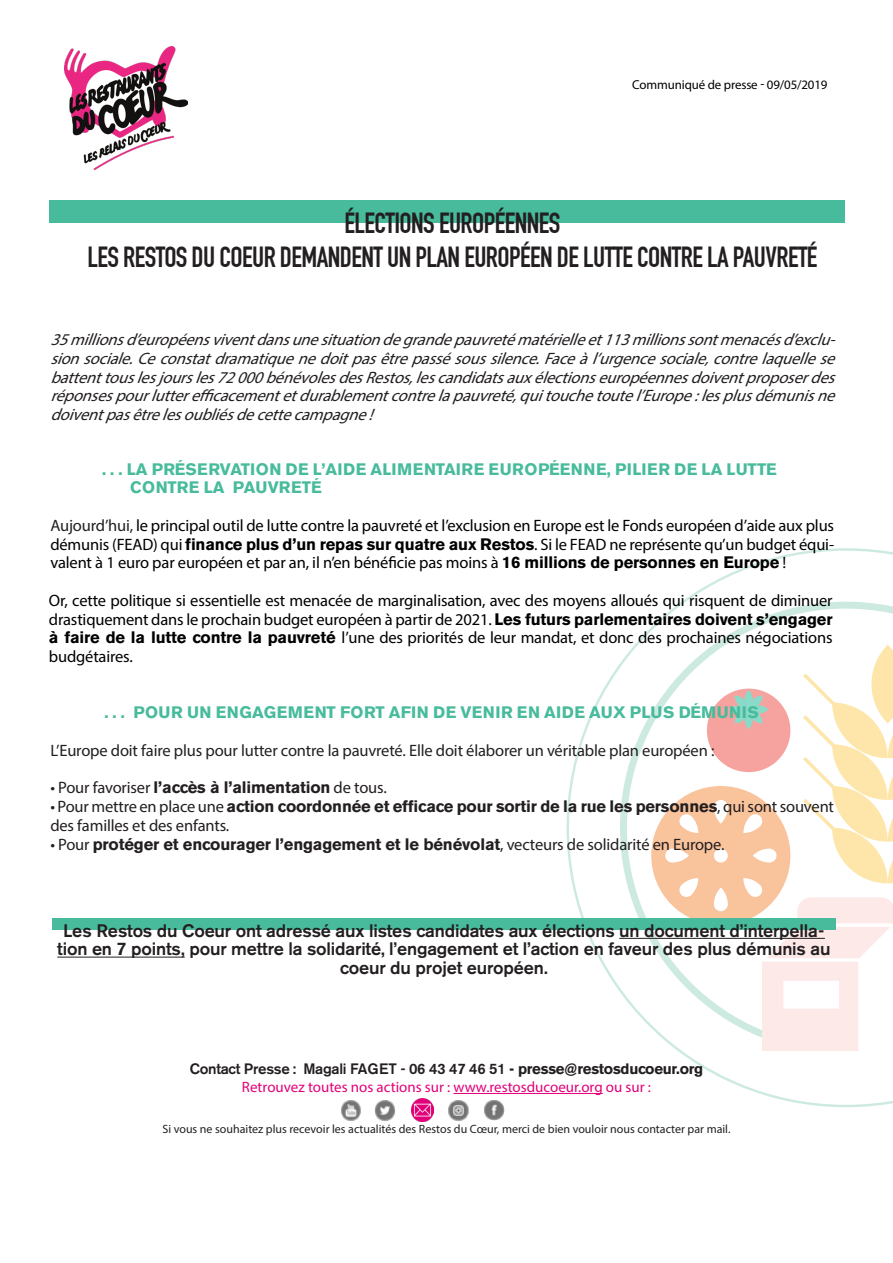
<style>
.page{position:relative;width:893px;height:1263px;background:#fff}
.page>*{position:absolute;margin:0;border:0;box-sizing:border-box;transform-origin:0 0}
.TITRE_CP{font:28.5px "DIN Engschrift";letter-spacing:-.02em;color:#231f20}
.t1{font:500 18px/18.8px "Akzidenz Grotesk BE";letter-spacing:-.01em;color:#231f20;text-align:center}
.t2{font:16.5px/18.8px "Myriad Pro";letter-spacing:-.01em;color:#000;text-align:justify}
.Sous_titre{font:italic 16.5px/18.8px "Myriad Pro";color:#231f20;text-align:justify}
.t3{font:16.5px/18.8px "Myriad Pro";letter-spacing:-.01em;color:#231f20}
.t4{font:700 16.5px "Akzidenz Grotesk BE";letter-spacing:-.01em;color:#231f20}
.t5{font:700 16.5px/18.8px "Akzidenz Grotesk BE";letter-spacing:.01em;color:#47bb9c}
.t6{font:700 16.5px "Akzidenz Grotesk BE";letter-spacing:.03em;color:#47bb9c}
.t7{font:500 15px "Akzidenz Grotesk BE";letter-spacing:-.02em;color:#231f20}
.t8{font:15px "Myriad Pro";color:#e2007a}
.t9{font:12.9px "Myriad Pro";letter-spacing:-.01em;color:#000}
.t10{font:12px "Myriad Pro";color:#231f20}
.s1{color:#fff}
.s2{color:#231f20}
.s3{font-family:"Akzidenz Grotesk BE";font-weight:700}
.s4{font-family:"Myriad Pro";font-weight:400}
.s5{font-weight:700}
</style>
<div class="page">
<div style="left:49px;top:200px;width:796px;height:23px;background:#47bb9c"></div>
<svg style="left:567px;top:548px;width:326px;height:559px"></svg>
<svg style="left:620px;top:602px;width:273px;height:452px"></svg>
<div style="left:763px;top:1036px;width:130px;height:35px;background:#fff"></div>
<div style="left:763px;top:995px;width:130px;height:55px;background:#fff"></div>
<div style="left:763px;top:960px;width:97px;height:90px;background:#fde9e8"></div>
<div style="left:783px;top:981px;width:56px;height:28px;background:#fff"></div>
<div style="left:651px;top:786px;width:139px;height:139px;background:#f9c39c;border-radius:50%"></div>
<div style="left:714px;top:849px;width:14px;height:13px;background:#fff;border-radius:50%"></div>
<svg style="left:714px;top:887px;width:14px;height:24px"></svg>
<svg style="left:714px;top:800px;width:14px;height:24px"></svg>
<svg style="left:679px;top:814px;width:19px;height:19px"></svg>
<svg style="left:665px;top:849px;width:24px;height:13px"></svg>
<svg style="left:679px;top:878px;width:19px;height:19px"></svg>
<div style="left:707px;top:689px;width:83px;height:83px;background:#f6a29e;border-radius:50%"></div>
<hr style="left:858px;top:960px;width:4px;height:90px;background:#fff">
<svg style="left:729px;top:645px;width:164px;height:318px"></svg>
<div style="left:52px;top:918px;width:784px;height:11px;background:#47bb9c"></div>
<hr style="left:453px;top:1093px;width:150px;height:1px;background:#e2007a">
<hr style="left:619px;top:938px;width:206px;height:1px;background:#231f20">
<hr style="left:57px;top:957px;width:128px;height:1px;background:#231f20">
<img style="left:484px;top:1100px;width:20px;height:21px">
<img style="left:448px;top:1100px;width:21px;height:21px">
<img style="left:374px;top:1100px;width:22px;height:21px">
<img style="left:341px;top:1100px;width:20px;height:21px">
<img style="left:411px;top:1098px;width:23px;height:23px">
<img style="left:64px;top:47px;width:124px;height:122px">
<p class="t9" style="left:632px;top:77px;width:203px">Communiqué de presse - 09/05/2019<span class="s1">8</span></p>
<p class="TITRE_CP" style="left:345px;top:207px;width:217px">ÉLECTIONS EUROPÉENNES</p>
<p class="TITRE_CP" style="left:88px;top:241px;width:731px">LES RESTOS DU COEUR DEMANDENT UN PLAN EUROPÉEN DE LUTTE CONTRE LA PAUVRETÉ</p>
<p class="Sous_titre" style="left:50px;top:330px;width:792px">35millionsd’européensviventdansunesituationdegrandepauvretématérielleet113millionssontmenacésd’exclu&shy;sionsociale.Ceconstatdramatiquenedoitpasêtrepassésoussilence.Faceàl’urgencesociale,contrelaquellese battenttouslesjoursles72000bénévolesdesRestos,lescandidatsauxélectionseuropéennesdoiventproposerdes réponsespourlutterefficacementetdurablementcontrelapauvreté,quitouchetoutel’Europe:lesplusdémunisne doiventpasêtrelesoubliésdecettecampagne!</p>
<p class="t5" style="left:130px;top:460px;width:648px;text-indent:-28px">. . . LA PRÉSERVATION DE L’AIDE ALIMENTAIRE EUROPÉENNE, PILIER DE LA LUTTE<br>CONTRE LA PAUVRETÉ</p>
<p class="t2" style="left:50px;top:516px;width:785px"><span class="s2">Aujourd’hui,</span> le principal outil de lutte contre la pauvreté et l’exclusion en Europe est le Fonds européen d’aide aux plus démunis (FEAD) qui <span class="s3">finance plus d’un repas sur quatre aux Restos</span>. Si le FEAD ne représente qu’un budget équi&shy;valent à 1 euro par européen et par an, il n’en bénéficie pas moins à <span class="s3">16 millions de personnes en Europe</span> !</p>
<p class="t2" style="left:49px;top:591px;width:785px">Or, cette politique si essentielle est menacée de marginalisation, avec des moyens alloués qui risquent de diminuer drastiquement dans le prochain budget européen à partir de 2021. <span class="s3">Les futurs parlementaires doivent s’engager à faire de la lutte contre la pauvreté</span> l’une des priorités de leur mandat, et donc des prochaines négociations budgétaires.</p>
<p class="t6" style="left:104px;top:703px;width:656px">. . . POUR UN ENGAGEMENT FORT AFIN DE VENIR EN AIDE AUX PLUS DÉMUNIS</p>
<p class="t3" style="left:50px;top:741px;width:666px">L’Europe doit faire plus pour lutter contre la pauvreté. Elle doit élaborer un véritable plan européen :</p>
<p class="t4" style="left:50px;top:778px;width:338px"><span class="s4">• Pour favoriser</span> l’accès à l’alimentation <span class="s4">de tous.</span></p>
<p class="t3" style="left:50px;top:797px;width:785px">• Pour mettre en place une <span class="s3">action coordonnée et efficace pour sortir de la rue les personnes</span>, qui sont souvent des familles et des enfants.</p>
<p class="t4" style="left:50px;top:834px;width:676px"><span class="s4">• Pour</span> protéger et encourager l’engagement et le bénévolat<span class="s4">, vecteurs de solidarité en Europe.</span></p>
<p class="t1" style="left:57px;top:921px;width:775px">Les Restos du Coeur ont adressé aux listes candidates aux élections un document d’interpella&shy;tion en 7 points, pour mettre la solidarité, l’engagement et l’action en faveur des plus démunis au coeur du projet européen.</p>
<p class="t7" style="left:190px;top:1059px;width:515px">Contact Presse : Magali FAGET - 06 43 47 46 51 <span class="s5">- presse@restosducoeur.org</span></p>
<p class="t8" style="left:242px;top:1078px;width:410px">Retrouvez toutes nos actions sur : www.restosducoeur.org ou sur :</p>
<p class="t10" style="left:162px;top:1121px;width:569px">Si vous ne souhaitez plus recevoir les actualités des Restos du Cœur, merci de bien vouloir nous contacter par mail.</p>
</div>
